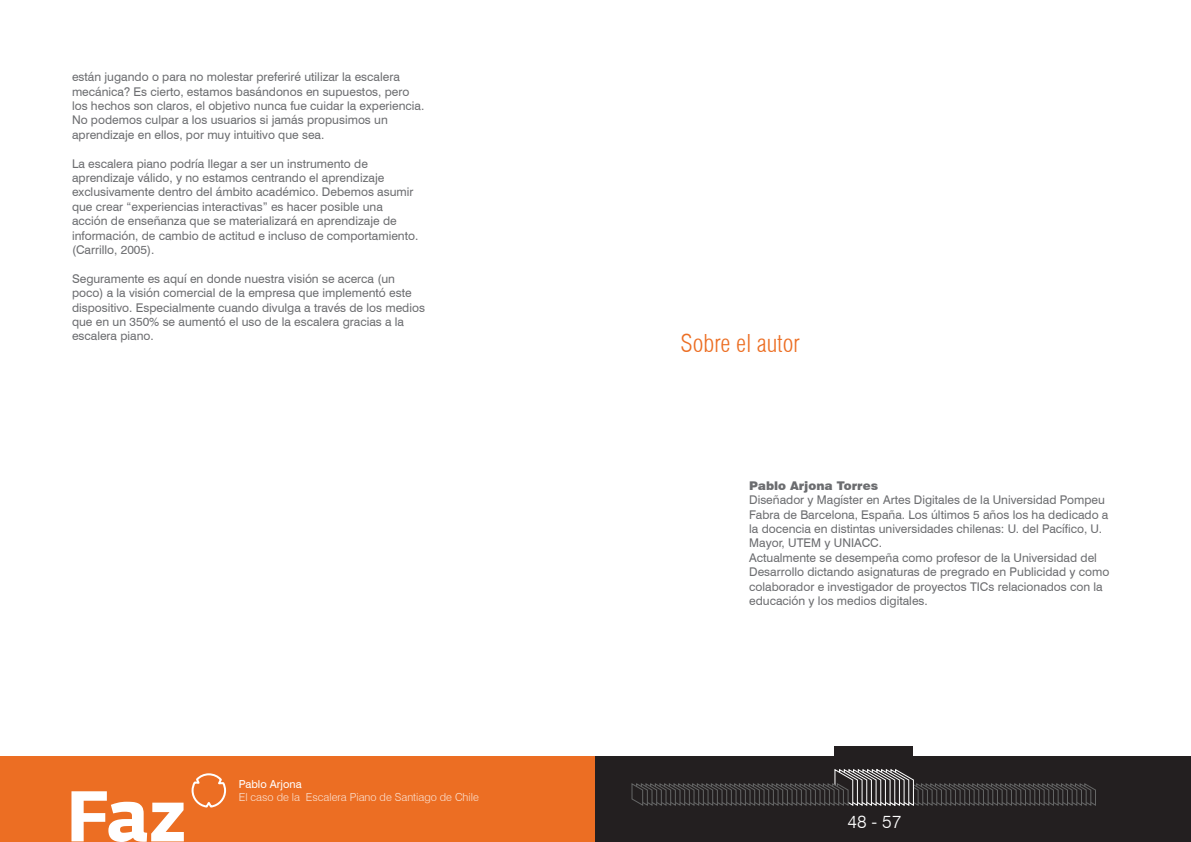
<style>
.page{position:relative;width:1191px;height:842px;background:#fff}
.page>*{position:absolute;margin:0;border:0;box-sizing:border-box;transform-origin:0 0}
.t1{font:300 condensed 24px "Swiss 721 BT";color:#ec6e23}
.t2{font:300 18px "Swiss 721 BT";color:#fff}
.t3{font:12px/14.4px "Swiss 721 BT";color:#6c6d70}
.t4{font:900 12px "Swiss 721 BT";color:#6c6d70}
.t5{font:300 11px "Swiss 721 BT";color:#fbe2d3}
.t6{font:11px "Swiss 721 BT";color:#fff}
</style>
<div class="page">
<div style="left:0;top:757px;width:595px;height:85px;background:#ec6e23"></div>
<svg style="left:71px;top:791px;width:113px;height:51px"></svg>
<svg style="left:191px;top:773px;width:36px;height:35px"></svg>
<div style="left:595px;top:757px;width:596px;height:85px;background:#231f20"></div>
<div style="left:834px;top:746px;width:79px;height:21px;background:#231f20"></div>
<svg style="left:631px;top:769px;width:465px;height:37px"></svg>
<p class="t3" style="left:72px;top:70px;width:354px">están jugando o para no molestar preferiré utilizar la escalera mecánica? Es cierto, estamos basándonos en supuestos, pero los hechos son claros, el objetivo nunca fue cuidar la experiencia.<br>No podemos culpar a los usuarios si jamás propusimos un aprendizaje en ellos, por muy intuitivo que sea.</p>
<p class="t3" style="left:72px;top:156px;width:348px">La escalera piano podría llegar a ser un instrumento de aprendizaje válido, y no estamos centrando el aprendizaje exclusivamente dentro del ámbito académico. Debemos asumir que crear “experiencias interactivas” es hacer posible una acción de enseñanza que se materializará en aprendizaje de información, de cambio de actitud e incluso de comportamiento. (Carrillo, 2005).</p>
<p class="t3" style="left:72px;top:271px;width:354px">Seguramente es aquí en donde nuestra visión se acerca (un poco) a la visión comercial de la empresa que implementó este dispositivo. Especialmente cuando divulga a través de los medios que en un 350% se aumentó el uso de la escalera gracias a la escalera piano.</p>
<p class="t6" style="left:239px;top:777px;width:64px">Pablo Arjona</p>
<p class="t5" style="left:239px;top:790px;width:242px">El caso de la Escalera Piano de Santiago de Chile</p>
<h1 class="t1" style="left:680px;top:329px;width:121px">Sobre el autor</h1>
<p class="t4" style="left:749px;top:478px;width:130px">Pablo Arjona Torres</p>
<p class="t3" style="left:749px;top:493px;width:362px">Diseñador y Magíster en Artes Digitales de la Universidad Pompeu Fabra de Barcelona, España. Los últimos 5 años los ha dedicado a la docencia en distintas universidades chilenas: U. del Pacífico, U.<br>Mayor, UTEM y UNIACC.<br>Actualmente se desempeña como profesor de la Universidad del Desarrollo dictando asignaturas de pregrado en Publicidad y como colaborador e investigador de proyectos TICs relacionados con la educación y los medios digitales.</p>
<h2 class="t2" style="left:847px;top:810px;width:55px">48 - 57</h2>
</div>
